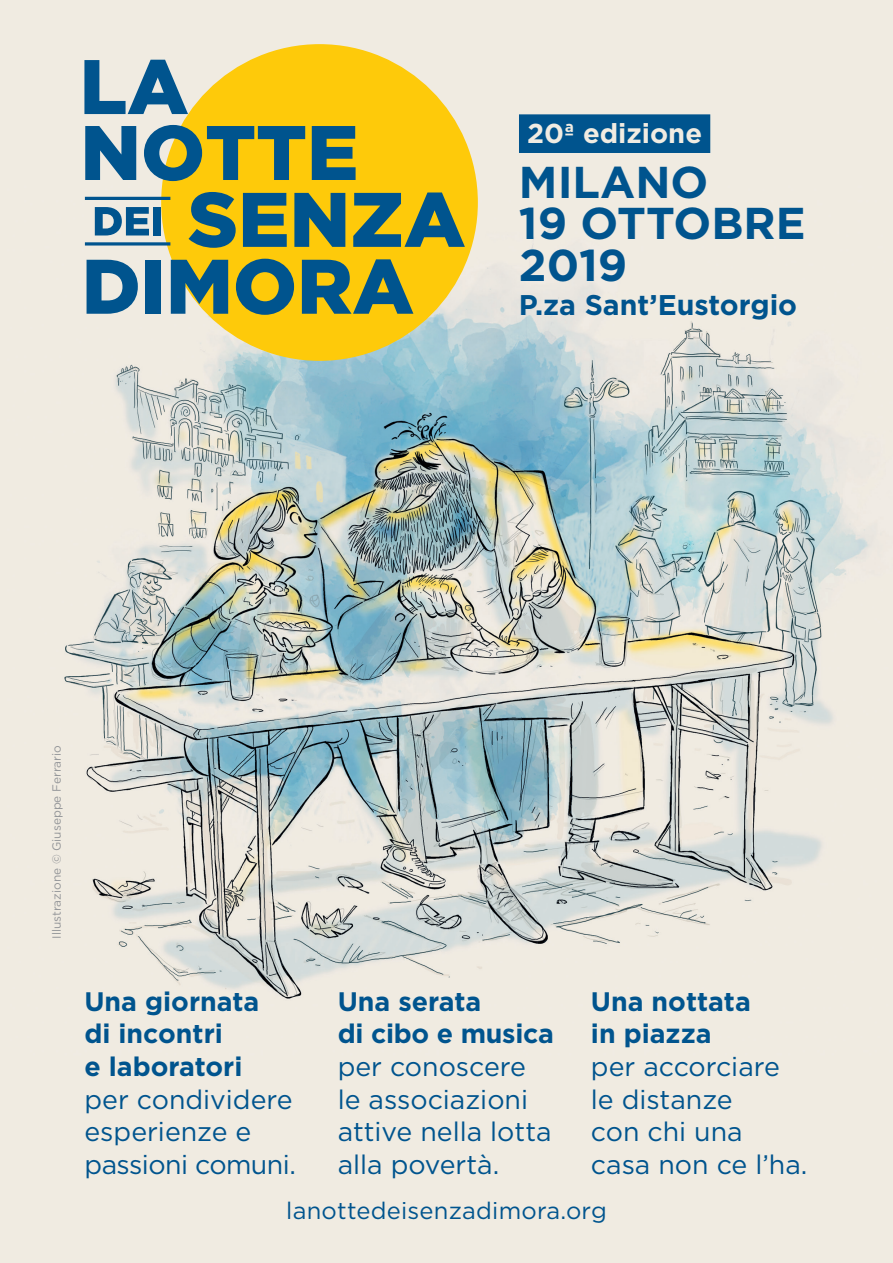
<style>
.page{position:relative;width:893px;height:1263px;background:#fff}
.page>*{position:absolute;margin:0;border:0;box-sizing:border-box;transform-origin:0 0}
.t1{font:700 44.55px/41.5px "Gotham";color:#00548e}
.t2{font:700 28.5px "Gotham";color:#00548e}
.t3{font:700 27.3px "Gotham";color:#f1ece2}
.t4{font:26.7px/32.7px "Gotham";color:#00548e}
.t5{font:700 26.7px/32.7px "Gotham";color:#00548e}
.t6{font:23.7px "Gotham";letter-spacing:.01em;color:#00548e}
.t7{font:11.85px "Gotham";color:#939598}
</style>
<div class="page">
<img style="left:0;top:0;width:893px;height:1263px">
<div style="left:161px;top:44px;width:317px;height:317px;background:#feca0a;border-radius:50%"></div>
<svg style="left:84px;top:60px;width:104px;height:54px;background:#769eb6"></svg>
<svg style="left:85px;top:126px;width:51px;height:54px;background:#3a78a2"></svg>
<svg style="left:144px;top:125px;width:161px;height:56px"></svg>
<svg style="left:312px;top:126px;width:44px;height:54px"></svg>
<svg style="left:95px;top:207px;width:54px;height:28px;background:#4c84a8"></svg>
<div style="left:153px;top:207px;width:8px;height:28px;background:#00548e"></div>
<svg style="left:189px;top:192px;width:47px;height:56px"></svg>
<svg style="left:243px;top:193px;width:44px;height:54px"></svg>
<svg style="left:294px;top:193px;width:51px;height:54px"></svg>
<svg style="left:353px;top:192px;width:112px;height:55px"></svg>
<svg style="left:87px;top:260px;width:51px;height:54px;background:#4881a7"></svg>
<div style="left:146px;top:260px;width:15px;height:54px;background:#00548e"></div>
<svg style="left:171px;top:260px;width:57px;height:54px"></svg>
<svg style="left:236px;top:259px;width:58px;height:56px"></svg>
<svg style="left:302px;top:259px;width:111px;height:55px"></svg>
<svg style="left:85px;top:242px;width:85px;height:4px"></svg>
<hr style="left:85px;top:197px;width:85px;height:3px;background:#00548e">
<div style="left:519px;top:114px;width:191px;height:39px;background:#00548e"></div>
<p class="t3" style="left:527px;top:117px;width:176px">20ª edizione</p>
<h1 class="t1" style="left:519px;top:160px;width:288px">MILANO<br>19 OTTOBRE<br>2019</h1>
<p class="t2" style="left:519px;top:289px;width:280px">P.za Sant’Eustorgio</p>
<p class="t7" style="left:50px;top:939px;width:195px;rotate:-90deg">Illustrazione © Giuseppe Ferrario</p>
<p class="t5" style="left:84px;top:984px;width:176px">Una giornata di incontri<br>e laboratori</p>
<p class="t4" style="left:84px;top:1082px;width:213px">per condividere esperienze e passioni comuni.</p>
<p class="t5" style="left:591px;top:984px;width:161px">Una nottata in piazza</p>
<p class="t4" style="left:591px;top:1050px;width:218px">per accorciare le distanze<br>con chi una casa non ce l’ha.</p>
<p class="t6" style="left:286px;top:1197px;width:322px">lanottedeisenzadimora.org</p>
<p class="t5" style="left:338px;top:984px;width:218px">Una serata<br>di cibo e musica</p>
<p class="t4" style="left:338px;top:1050px;width:215px">per conoscere le associazioni attive nella lotta alla povertà.</p>
</div>
